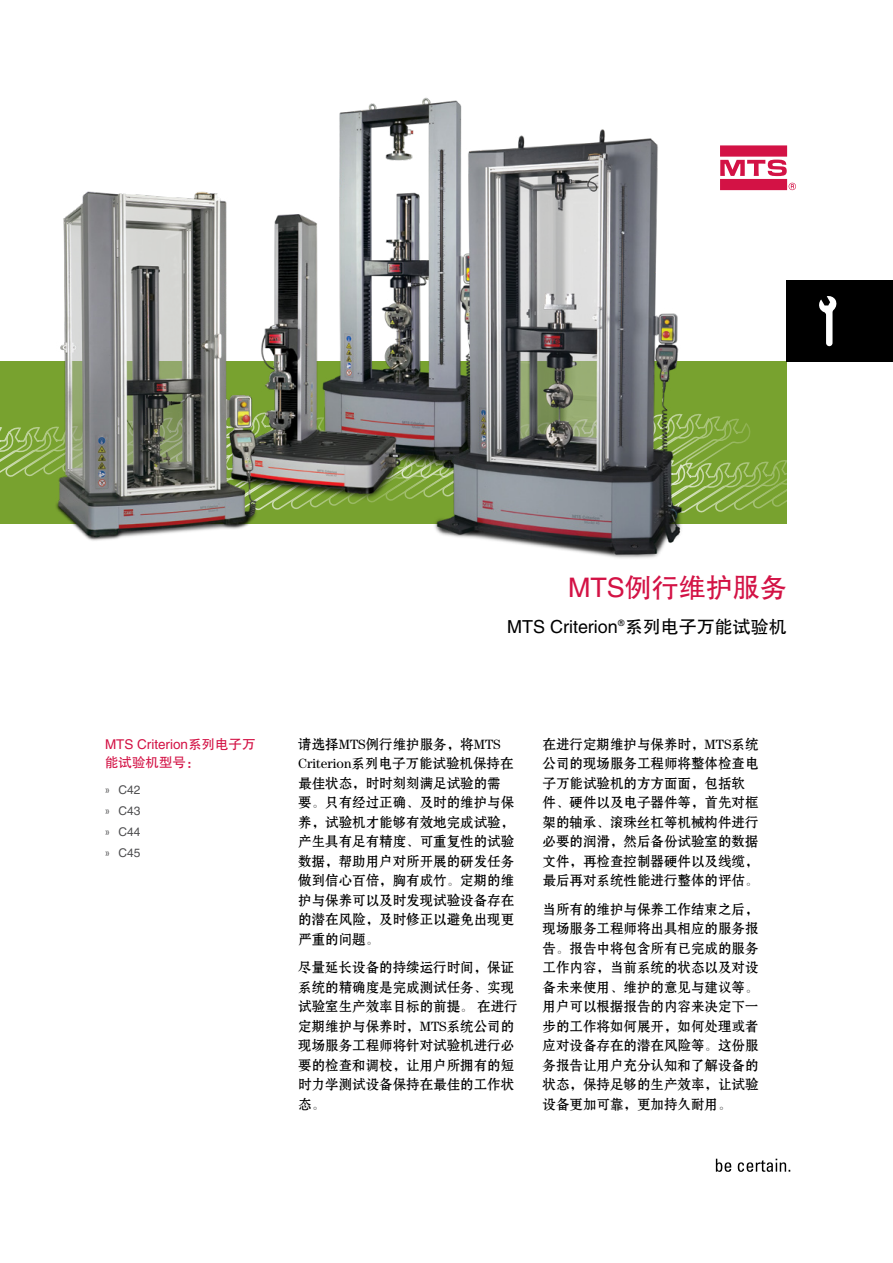
<style>
.page{position:relative;width:893px;height:1263px;background:#fff}
.page>*{position:absolute;margin:0;border:0;box-sizing:border-box;transform-origin:0 0}
.t1{font:27px "FZHTJW GB1 0";color:#d31245}
.t2{font:18px "FZHTJW GB1 0";color:#000}
.t3{font:13.5px/19.5px "FZSHJW GB1 0";color:#000}
.t4{font:13.5px/18px "FZHTJW GB1 0";color:#d31245}
.t5{font:12px/21px "FZHTJW GB1 0";color:#4d4d4f;text-align:justify}
.s1{font-family:"Univers";font-weight:300;font-stretch:condensed}
</style>
<div class="page">
<div style="left:787px;top:280px;width:106px;height:82px;background:#000"></div>
<div style="left:0;top:362px;width:787px;height:162px;background:#78a22f"></div>
<svg style="left:0;top:414px;width:786px;height:99px"></svg>
<svg style="left:819px;top:296px;width:17px;height:50px"></svg>
<svg style="left:716px;top:1159px;width:74px;height:13px"></svg>
<svg style="left:720px;top:145px;width:76px;height:45px"></svg>
<img style="left:339px;top:97px;width:123px;height:377px">
<img style="left:271px;top:205px;width:133px;height:296px">
<img style="left:43px;top:191px;width:228px;height:350px">
<img style="left:431px;top:123px;width:264px;height:435px">
<p class="t4" style="left:105px;top:736px;width:152px">MTS Criterion系列电子万能试验机型号：</p>
<p class="t5" style="left:105px;top:780px;width:37px"><span class="s1">»</span> C42 <span class="s1">»</span> C43 <span class="s1">»</span> C44 <span class="s1">»</span> C45</p>
<h1 class="t1" style="left:568px;top:572px;width:220px">MTS例行维护服务</h1>
<h2 class="t2" style="left:507px;top:617px;width:281px">MTS Criterion<sup>®</sup>系列电子万能试验机</h2>
<p class="t3" style="left:298px;top:735px;width:218px">请选择MTS例行维护服务，将MTS<br>Criterion系列电子万能试验机保持在最佳状态，时时刻刻满足试验的需要。只有经过正确、及时的维护与保养，试验机才能够有效地完成试验，产生具有足有精度、可重复性的试验数据，帮助用户对所开展的研发任务做到信心百倍，胸有成竹。定期的维护与保养可以及时发现试验设备存在的潜在风险，及时修正以避免出现更严重的问题。</p>
<p class="t3" style="left:298px;top:958px;width:221px">尽量延长设备的持续运行时间，保证系统的精确度是完成测试任务、实现试验室生产效率目标的前提。 在进行定期维护与保养时，MTS系统公司的现场服务工程师将针对试验机进行必要的检查和调校，让用户所拥有的短时力学测试设备保持在最佳的工作状态。</p>
<p class="t3" style="left:543px;top:735px;width:217px">在进行定期维护与保养时，MTS系统公司的现场服务工程师将整体检查电子万能试验机的方方面面，包括软件、硬件以及电子器件等，首先对框架的轴承、滚珠丝杠等机械构件进行必要的润滑，然后备份试验室的数据文件，再检查控制器硬件以及线缆，最后再对系统性能进行整体的评估。</p>
<p class="t3" style="left:543px;top:900px;width:217px;text-align:justify">当所有的维护与保养工作结束之后，现场服务工程师将出具相应的服务报告。报告中将包含所有已完成的服务工作内容，当前系统的状态以及对设备未来使用、维护的意见与建议等。用户可以根据报告的内容来决定下一步的工作将如何展开，如何处理或者应对设备存在的潜在风险等。这份服务报告让用户充分认知和了解设备的状态，保持足够的生产效率，让试验设备更加可靠，更加持久耐用。</p>
</div>
